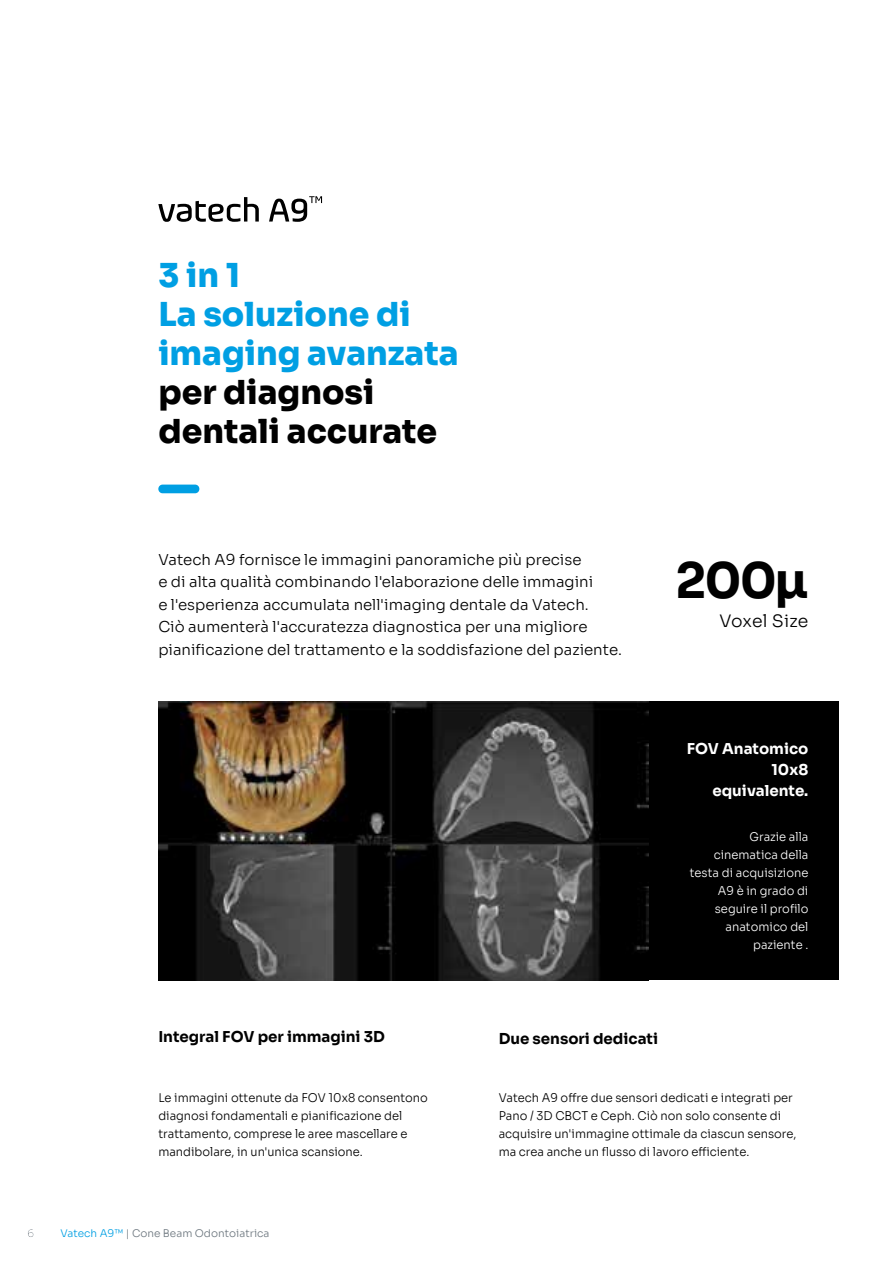
<style>
.page{position:relative;width:893px;height:1263px;background:#fff}
.page>*{position:absolute;margin:0;border:0;box-sizing:border-box;transform-origin:0 0}
.t1{font:700 48.9px "Sora";color:#000}
.t2{font:800 33px/39px "Sora";color:#009fe3}
.t3{font:800 33px/39px "Sora";color:#000}
.t4{font:300 17.1px "Sora";letter-spacing:.005em;color:#000}
.t5{font:300 15px/22.5px "Sora";color:#000}
.t6{font:700 15px "Sora";color:#000}
.t7{font:700 15px/21px "Sora";color:#fff;text-align:right}
.t8{font:300 12px/18px "Sora";color:#000;scale:.96 1}
.t9{font:300 12px/18px "Sora";color:#fff;text-align:right;scale:.96 1}
.t10{font:300 10.5px "Sora";color:#6d777f}
.t11{font:300 10.5px "Sora";color:#6d777f;scale:1.04 1}
.s1{color:#009fe3}
</style>
<div class="page">
<div style="left:158px;top:485px;width:41px;height:8px;background:#009fe3;border-radius:4px"></div>
<svg style="left:158px;top:197px;width:101px;height:25px"></svg>
<svg style="left:269px;top:196px;width:53px;height:26px"></svg>
<div style="left:158px;top:702px;width:681px;height:278px;background:#000"></div>
<img style="left:158px;top:702px;width:490px;height:278px">
<h2 class="t2" style="left:158px;top:253px;width:302px">3 in 1<br>La soluzione di imaging avanzata</h2>
<h2 class="t3" style="left:158px;top:370px;width:280px">per diagnosi dentali accurate</h2>
<p class="t5" style="left:158px;top:547px;width:465px">Vatech A9 fornisce le immagini panoramiche più precise<br>e di alta qualità combinando l'elaborazione delle immagini<br>e l'esperienza accumulata nell'imaging dentale da Vatech.<br>Ciò aumenterà l'accuratezza diagnostica per una migliore pianificazione del trattamento e la soddisfazione del paziente.</p>
<h1 class="t1" style="left:675px;top:539px;width:134px">200µ</h1>
<h3 class="t4" style="left:719px;top:607px;width:90px">Voxel Size</h3>
<p class="t6" style="left:158px;top:1024px;width:228px">Integral FOV per immagini 3D</p>
<p class="t7" style="left:687px;top:737px;width:123px">FOV Anatomico<br>10x8 equivalente.</p>
<p class="t9" style="left:690px;top:827px;width:125px">Grazie alla cinematica della testa di acquisizione<br>A9 è in grado di seguire il profilo anatomico del paziente .</p>
<p class="t6" style="left:499px;top:1026px;width:161px">Due sensori dedicati</p>
<p class="t8" style="left:158px;top:1087px;width:282px">Le immagini ottenute da FOV 10x8 consentono diagnosi fondamentali e pianificazione del trattamento, comprese le aree mascellare e mandibolare, in un'unica scansione.</p>
<p class="t11" style="left:27px;top:1225px;width:8px">6</p>
<p class="t10" style="left:60px;top:1225px;width:211px"><span class="s1">Vatech A9™</span> | Cone Beam Odontoiatrica</p>
<p class="t8" style="left:499px;top:1087px;width:312px">Vatech A9 offre due sensori dedicati e integrati per Pano / 3D CBCT e Ceph. Ciò non solo consente di acquisire un'immagine ottimale da ciascun sensore, ma crea anche un flusso di lavoro efficiente.</p>
</div>
